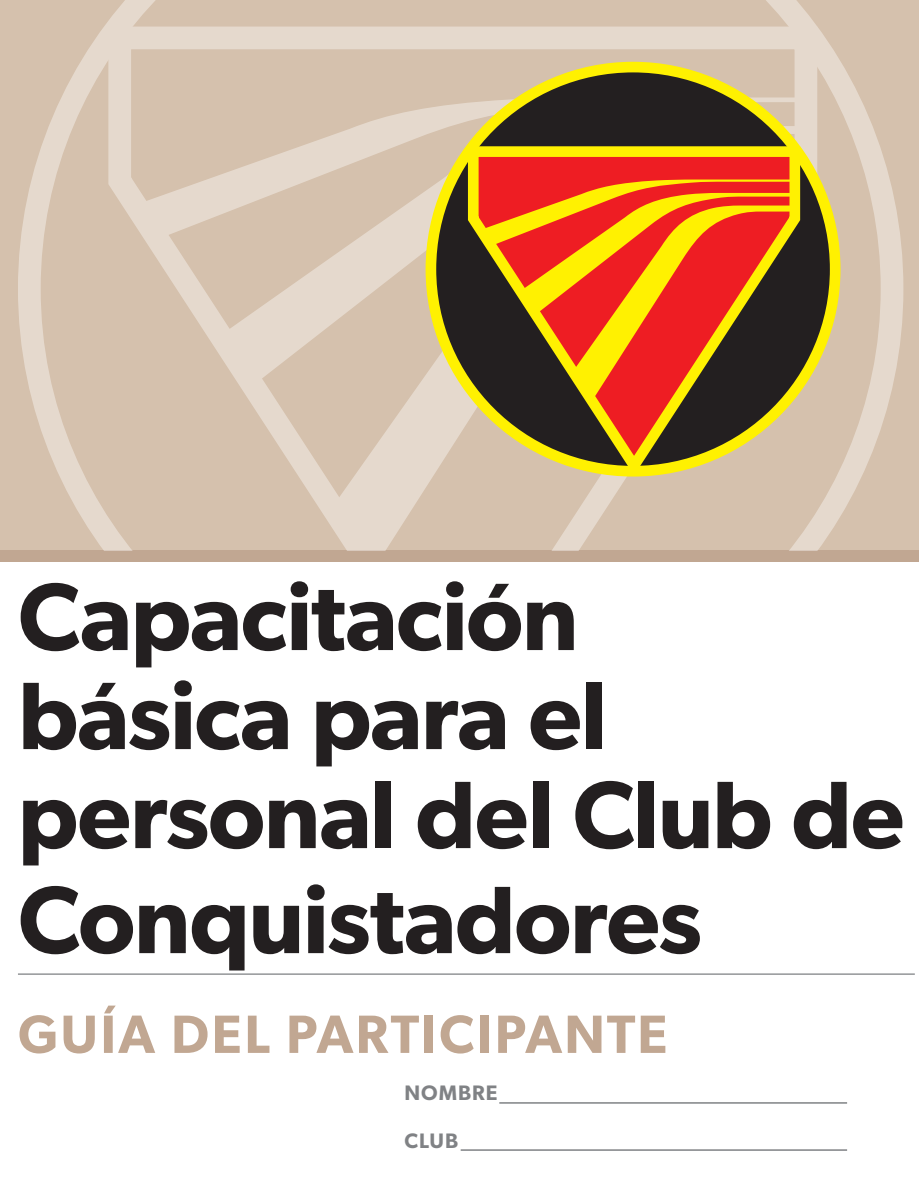
<style>
.page{position:relative;width:919px;height:1187px;background:#fff}
.page>*{position:absolute;margin:0;border:0;box-sizing:border-box;transform-origin:0 0}
.Headline_32_30{font:600 96px/100.9px "Gibson";letter-spacing:-.01em;color:#231f20}
.Subhead_1_18_12{font:600 54px "Gibson";letter-spacing:.04em;color:#c1a792}
.Headline_32_30-2{font:600 21px "Gibson";letter-spacing:.05em;color:#808285}
</style>
<div class="page">
<div style="left:0;top:0;width:918px;height:550px;background:#d5c1ad"></div>
<div style="left:0;top:550px;width:918px;height:12px;background:#c1a792"></div>
<svg style="left:18px;top:0;width:885px;height:541px"></svg>
<svg style="left:97px;top:15px;width:731px;height:535px"></svg>
<svg style="left:332px;top:386px;width:474px;height:164px"></svg>
<svg style="left:220px;top:239px;width:586px;height:147px"></svg>
<svg style="left:135px;top:97px;width:671px;height:142px"></svg>
<hr style="left:18px;top:973px;width:896px;height:2px;background:#939598">
<svg style="left:431px;top:67px;width:404px;height:404px;background:#47411a"></svg>
<svg style="left:462px;top:141px;width:343px;height:335px"></svg>
<svg style="left:480px;top:179px;width:314px;height:222px;background:#be5519"></svg>
<hr style="left:499px;top:1102px;width:348px;height:1px;background:#808285">
<hr style="left:460px;top:1149px;width:387px;height:2px;background:#808285">
<p class="Headline_32_30" style="left:18px;top:564px;width:887px">Capacitación<br>básica para el personal del Club de<br>Conquistadores</p>
<p class="Subhead_1_18_12" style="left:18px;top:1002px;width:650px">GUÍA DEL PARTICIPANTE</p>
<p class="Headline_32_30-2" style="left:404px;top:1080px;width:95px">NOMBRE</p>
<p class="Headline_32_30-2" style="left:404px;top:1128px;width:55px">CLUB</p>
</div>
